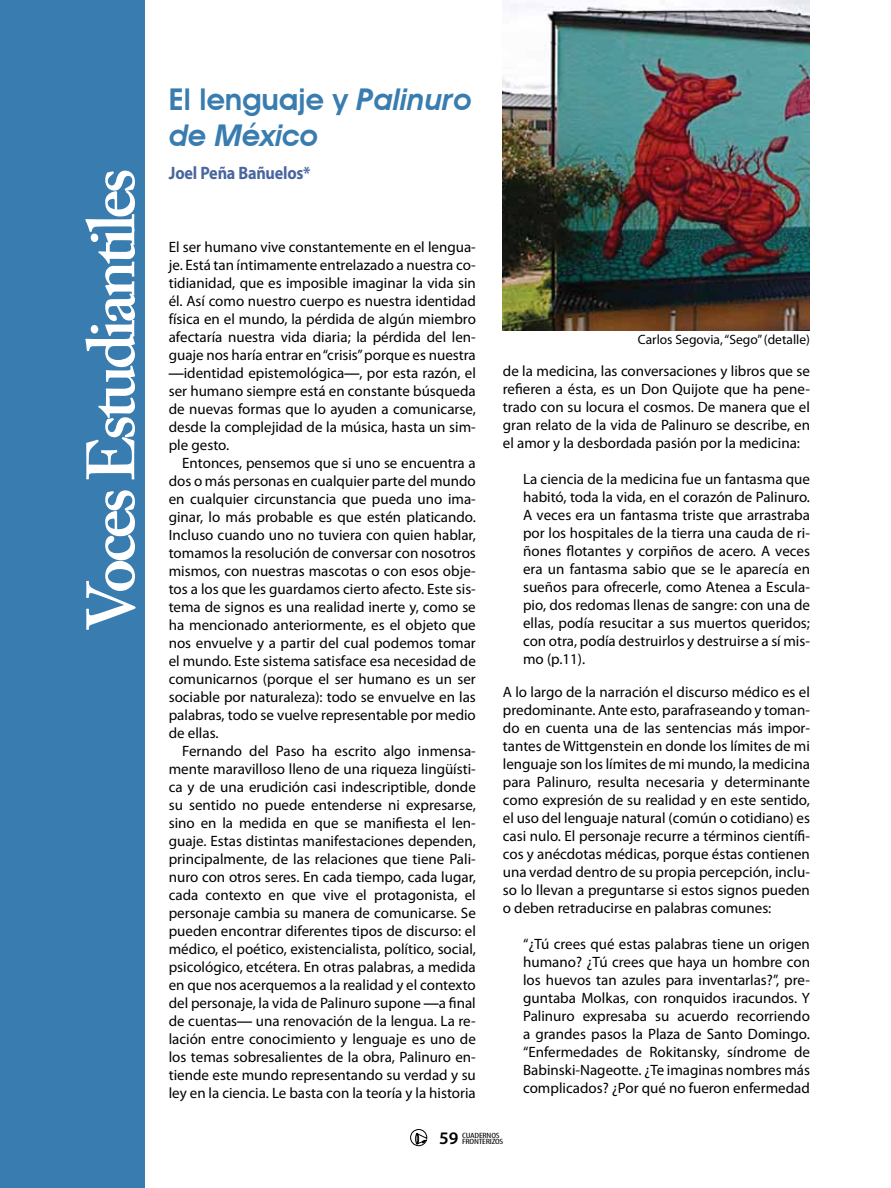
<style>
.page{position:relative;width:891px;height:1188px;background:#fff}
.page>*{position:absolute;margin:0;border:0;box-sizing:border-box;transform-origin:0 0}
.t1{font:600 67.5px "Adobe Caslon Pro";letter-spacing:-.06em;color:#fff}
.t2{font:italic 600 30px/36px "Avant Garde IT Cby BT";color:#397db0}
.t3{font:700 18px "Myriad Pro";letter-spacing:-.015em;color:#4a669e;scale:.9 1}
.t4{font:600 17.7px "Myriad Pro";color:#000}
.t5{font:15px/18px "Myriad Pro";color:#000;text-align:justify}
.t6{font:13.5px "Myriad Pro";color:#000}
.t7{font:condensed 7.65px "Myriad Pro";letter-spacing:-.02em;color:#000;scale:1.37 1}
.s1{font-style:normal}
.s2{font-family:"Arial"}
</style>
<div class="page">
<svg style="left:0;top:0;width:1px;height:212px"></svg>
<div style="left:1px;top:0;width:144px;height:1188px;background:#397db0"></div>
<svg style="left:410px;top:1129px;width:17px;height:17px"></svg>
<img style="left:503px;top:0;width:307px;height:330px">
<h1 class="t1" style="left:71px;top:631px;width:464px;rotate:-90deg">Voces Estudiantiles</h1>
<h2 class="t2" style="left:169px;top:81px;width:304px"><span class="s1">El lenguaje y</span> Palinuro de México</h2>
<p class="t3" style="left:169px;top:161px;width:159px">Joel Peña Bañuelos*</p>
<p class="t5" style="left:169px;top:238px;width:309px">El ser humano vive constantemente en el lengua&shy;je. Está tan íntimamente entrelazado a nuestra co&shy;tidianidad, que es imposible imaginar la vida sin él. Así como nuestro cuerpo es nuestra identidad física en el mundo, la pérdida de algún miembro afectaría nuestra vida diaria; la pérdida del len&shy;guaje nos haría entrar en “crisis” porque es nuestra <span class="s2">—</span>identidad epistemológica<span class="s2">—</span>, por esta razón, el ser humano siempre está en constante búsqueda de nuevas formas que lo ayuden a comunicarse, desde la complejidad de la música, hasta un sim&shy;ple gesto.</p>
<p class="t5" style="left:169px;top:454px;width:309px;text-indent:14px">Entonces, pensemos que si uno se encuentra a dos o más personas en cualquier parte del mundo en cualquier circunstancia que pueda uno ima&shy;ginar, lo más probable es que estén platicando.<br>Incluso cuando uno no tuviera con quien hablar, tomamos la resolución de conversar con nosotros mismos, con nuestras mascotas o con esos obje&shy;tos a los que les guardamos cierto afecto. Este sis&shy;tema de signos es una realidad inerte y, como se ha mencionado anteriormente, es el objeto que nos envuelve y a partir del cual podemos tomar el mundo. Este sistema satisface esa necesidad de comunicarnos (porque el ser humano es un ser sociable por naturaleza): todo se envuelve en las palabras, todo se vuelve representable por medio de ellas.</p>
<p class="t5" style="left:169px;top:742px;width:309px;text-indent:14px">Fernando del Paso ha escrito algo inmensa&shy;mente maravilloso lleno de una riqueza lingüísti&shy;ca y de una erudición casi indescriptible, donde su sentido no puede entenderse ni expresarse, sino en la medida en que se manifiesta el len&shy;guaje. Estas distintas manifestaciones dependen, principalmente, de las relaciones que tiene Pali&shy;nuro con otros seres. En cada tiempo, cada lugar, cada contexto en que vive el protagonista, el personaje cambia su manera de comunicarse. Se pueden encontrar diferentes tipos de discurso: el médico, el poético, existencialista, político, social, psicológico, etcétera. En otras palabras, a medida en que nos acerquemos a la realidad y el contexto del personaje, la vida de Palinuro supone <span class="s2">—</span>a final de cuentas<span class="s2">—</span> una renovación de la lengua. La re&shy;lación entre conocimiento y lenguaje es uno de los temas sobresalientes de la obra, Palinuro en&shy;tiende este mundo representando su verdad y su ley en la ciencia. Le basta con la teoría y la historia</p>
<p class="t6" style="left:638px;top:331px;width:174px">Carlos Segovia, “Sego” (detalle)</p>
<p class="t5" style="left:503px;top:362px;width:309px">de la medicina, las conversaciones y libros que se refieren a ésta, es un Don Quijote que ha pene&shy;trado con su locura el cosmos. De manera que el gran relato de la vida de Palinuro se describe, en el amor y la desbordada pasión por la medicina:</p>
<p class="t5" style="left:523px;top:470px;width:288px">La ciencia de la medicina fue un fantasma que habitó, toda la vida, en el corazón de Palinuro.<br>A veces era un fantasma triste que arrastraba por los hospitales de la tierra una cauda de ri&shy;ñones flotantes y corpiños de acero. A veces era un fantasma sabio que se le aparecía en sueños para ofrecerle, como Atenea a Escula&shy;pio, dos redomas llenas de sangre: con una de ellas, podía resucitar a sus muertos queridos; con otra, podía destruirlos y destruirse a sí mis&shy;mo (p.11).</p>
<p class="t5" style="left:503px;top:683px;width:309px">A lo largo de la narración el discurso médico es el predominante. Ante esto, parafraseando y toman&shy;do en cuenta una de las sentencias más impor&shy;tantes de Wittgenstein en donde los límites de mi lenguaje son los límites de mi mundo, la medicina para Palinuro, resulta necesaria y determinante como expresión de su realidad y en este sentido, el uso del lenguaje natural (común o cotidiano) es casi nulo. El personaje recurre a términos científi&shy;cos y anécdotas médicas, porque éstas contienen una verdad dentro de su propia percepción, inclu&shy;so lo llevan a preguntarse si estos signos pueden o deben retraducirse en palabras comunes:</p>
<p class="t5" style="left:523px;top:935px;width:288px">“¿Tú crees qué estas palabras tiene un origen humano? ¿Tú crees que haya un hombre con los huevos tan azules para inventarlas?”, pre&shy;guntaba Molkas, con ronquidos iracundos. Y Palinuro expresaba su acuerdo recorriendo a grandes pasos la Plaza de Santo Domingo. “Enfermedades de Rokitansky, síndrome de Babinski-Nageotte. ¿Te imaginas nombres más complicados? ¿Por qué no fueron enfermedad</p>
<p class="t7" style="left:462px;top:1130px;width:29px">CUADERNOS</p>
<p class="t4" style="left:439px;top:1127px;width:21px">59</p>
<p class="t7" style="left:462px;top:1136px;width:32px">FRONTERIZOS</p>
</div>
